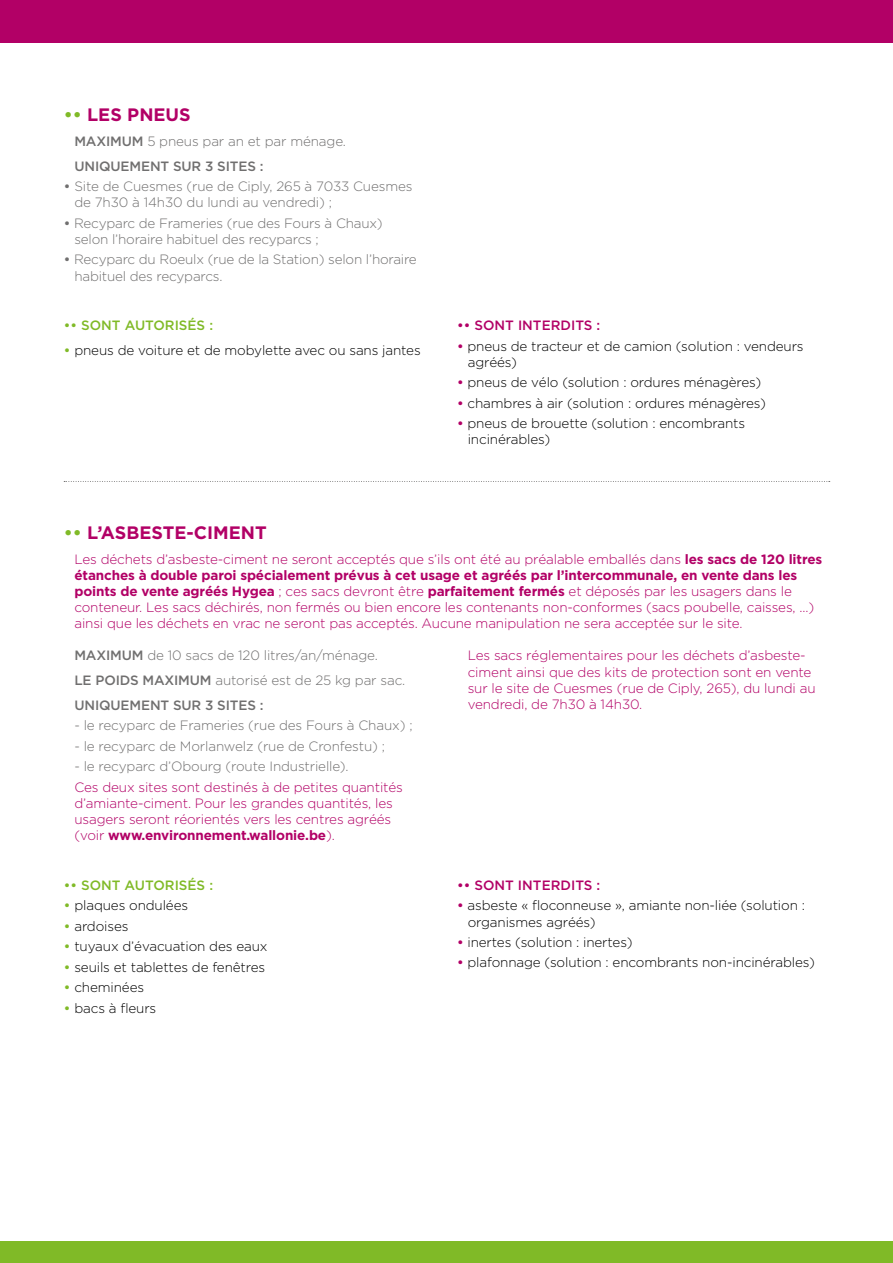
<style>
.page{position:relative;width:893px;height:1263px;background:#fff}
.page>*{position:absolute;margin:0;border:0;box-sizing:border-box;transform-origin:0 0}
.t1{font:700 18px "Gotham";color:#b20066}
.t2{font:300 13.5px/16.2px "Gotham";letter-spacing:-.01em;color:#b20066}
.t3{font:300 13.5px/16.2px "Gotham";letter-spacing:-.01em;color:#000}
.t4{font:300 13.5px/16.2px "Gotham";letter-spacing:-.01em;color:#706f6f}
.t5{font:500 13.5px/24.8px "Gotham";letter-spacing:-.01em;color:#706f6f}
.t6{font:500 13.5px "Gotham";color:#80ba27}
.t7{font:500 13.5px "Gotham";color:#b20066}
.s1{color:#80ba27}
.s2{font-weight:300}
.s3{font-weight:500}
.s4{font-weight:500;color:#80ba27}
.s5{font-weight:500;color:#b20066}
.s6{font-weight:700}
</style>
<div class="page">
<div style="left:0;top:1242px;width:893px;height:21px;background:#80ba27"></div>
<div style="left:0;top:0;width:893px;height:43px;background:#b20066"></div>
<svg style="left:64px;top:481px;width:766px;height:1px"></svg>
<h1 class="t1" style="left:64px;top:104px;width:128px"><span class="s1">••</span> LES PNEUS</h1>
<p class="t5" style="left:74px;top:128px;width:273px">MAXIMUM <span class="s2">5 pneus par an et par ménage.<br></span>UNIQUEMENT SUR 3 SITES :</p>
<p class="t4" style="left:74px;top:178px;width:340px;text-indent:-11px"><span class="s3">•</span> Site de Cuesmes (rue de Ciply, 265 à 7033 Cuesmes de 7h30 à 14h30 du lundi au vendredi) ;</p>
<p class="t4" style="left:74px;top:215px;width:310px;text-indent:-11px"><span class="s3">•</span> Recyparc de Frameries (rue des Fours à Chaux) selon l’horaire habituel des recyparcs ;</p>
<p class="t4" style="left:74px;top:251px;width:344px;text-indent:-11px"><span class="s3">•</span> Recyparc du Roeulx (rue de la Station) selon l’horaire habituel des recyparcs.</p>
<p class="t6" style="left:64px;top:318px;width:151px">•• SONT AUTORISÉS :</p>
<p class="t3" style="left:64px;top:342px;width:358px"><span class="s4">•</span> pneus de voiture et de mobylette avec ou sans jantes</p>
<p class="t7" style="left:457px;top:318px;width:145px">•• SONT INTERDITS :</p>
<p class="t3" style="left:468px;top:337px;width:337px;text-indent:-11px"><span class="s5">•</span> pneus de tracteur et de camion (solution : vendeurs agréés)</p>
<p class="t3" style="left:457px;top:374px;width:306px"><span class="s5">•</span> pneus de vélo (solution : ordures ménagères)</p>
<p class="t3" style="left:457px;top:395px;width:310px"><span class="s5">•</span> chambres à air (solution : ordures ménagères)</p>
<p class="t3" style="left:468px;top:415px;width:279px;text-indent:-11px"><span class="s5">•</span> pneus de brouette (solution : encombrants incinérables)</p>
<h1 class="t1" style="left:64px;top:522px;width:205px"><span class="s1">••</span> L’ASBESTE-CIMENT</h1>
<p class="t2" style="left:74px;top:550px;width:749px">Les déchets d’asbeste-ciment ne seront acceptés que s’ils ont été au préalable emballés dans <span class="s6">les sacs de 120 litres étanches à double paroi spécialement prévus à cet usage et agréés par l’intercommunale, en vente dans les points de vente agréés Hygea</span> ; ces sacs devront être <span class="s6">parfaitement fermés</span> et déposés par les usagers dans le conteneur. Les sacs déchirés, non fermés ou bien encore les contenants non-conformes (sacs poubelle, caisses, ...) ainsi que les déchets en vrac ne seront pas acceptés. Aucune manipulation ne sera acceptée sur le site.</p>
<p class="t4" style="left:74px;top:643px;width:332px;line-height:24.8px"><span class="s3">MAXIMUM</span> de 10 sacs de 120 litres/an/ménage.<br><span class="s3">LE POIDS MAXIMUM</span> autorisé est de 25 kg par sac.<br><span class="s3">UNIQUEMENT SUR 3 SITES :</span></p>
<p class="t4" style="left:74px;top:717px;width:340px">- le recyparc de Frameries (rue des Fours à Chaux) ;</p>
<p class="t4" style="left:74px;top:738px;width:312px">- le recyparc de Morlanwelz (rue de Cronfestu) ;</p>
<p class="t4" style="left:74px;top:758px;width:276px">- le recyparc d’Obourg (route Industrielle).</p>
<p class="t2" style="left:74px;top:778px;width:330px">Ces deux sites sont destinés à de petites quantités d’amiante-ciment. Pour les grandes quantités, les usagers seront réorientés vers les centres agréés (voir <span class="s6">www.environnement.wallonie.be</span>).</p>
<p class="t2" style="left:468px;top:647px;width:349px">Les sacs réglementaires pour les déchets d’asbeste&shy;ciment ainsi que des kits de protection sont en vente sur le site de Cuesmes (rue de Ciply, 265), du lundi au vendredi, de 7h30 à 14h30.</p>
<p class="t6" style="left:64px;top:877px;width:151px">•• SONT AUTORISÉS :</p>
<p class="t3" style="left:64px;top:897px;width:126px"><span class="s4">•</span> plaques ondulées</p>
<p class="t3" style="left:64px;top:918px;width:66px"><span class="s4">•</span> ardoises</p>
<p class="t3" style="left:64px;top:938px;width:205px"><span class="s4">•</span> tuyaux d’évacuation des eaux</p>
<p class="t3" style="left:64px;top:959px;width:203px"><span class="s4">•</span> seuils et tablettes de fenêtres</p>
<p class="t3" style="left:64px;top:979px;width:82px"><span class="s4">•</span> cheminées</p>
<p class="t3" style="left:64px;top:999px;width:94px"><span class="s4">•</span> bacs à fleurs</p>
<p class="t7" style="left:457px;top:877px;width:145px">•• SONT INTERDITS :</p>
<p class="t3" style="left:468px;top:897px;width:339px;text-indent:-11px"><span class="s5">•</span> asbeste « floconneuse », amiante non-liée (solution : organismes agréés)</p>
<p class="t3" style="left:457px;top:934px;width:177px"><span class="s5">•</span> inertes (solution : inertes)</p>
<p class="t3" style="left:457px;top:954px;width:359px"><span class="s5">•</span> plafonnage (solution : encombrants non-incinérables)</p>
</div>
